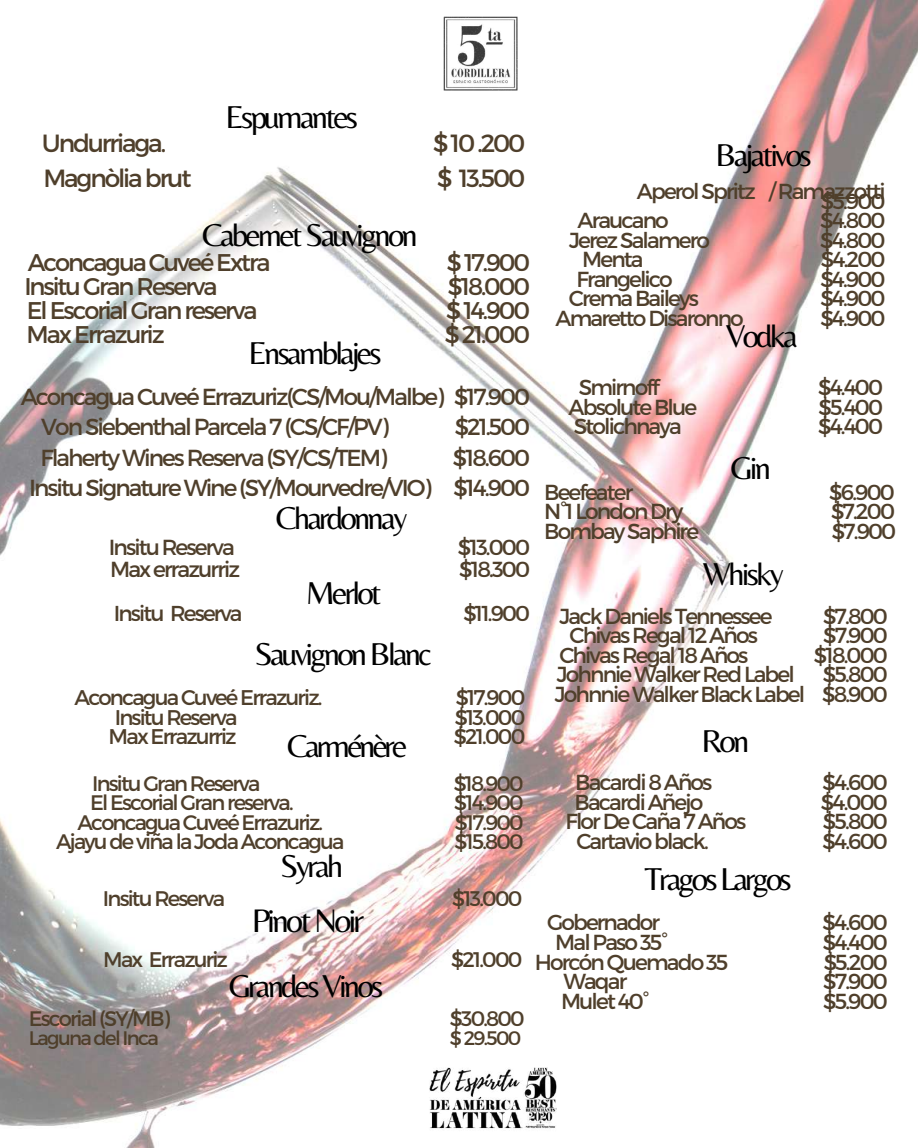
<style>
.page{position:relative;width:918px;height:1148px;background:#fff}
.page>*{position:absolute;margin:0;border:0;box-sizing:border-box;transform-origin:0 0}
.t1{font:33.9px "Belleza";letter-spacing:-.085em;color:#000}
.t2{font:32.85px "Belleza";letter-spacing:-.085em;color:#000}
.t3{font:24.9px "Montserrat";letter-spacing:-.085em;color:#4f3f2b}
.t4{font:24.15px "Montserrat";letter-spacing:-.085em;color:#4f3f2b}
.t5{font:23.25px/30.5px "Montserrat";letter-spacing:-.085em;color:#4f3f2b}
.t6{font:21.75px/19.5px "Montserrat";letter-spacing:-.085em;color:#4f3f2b;text-align:right}
.t7{font:21.6px "Montserrat";letter-spacing:-.085em;color:#4f3f2b}
.t8{font:21.3px "Montserrat";letter-spacing:-.085em;color:#4f3f2b}
.t9{font:21.15px "Montserrat";letter-spacing:-.085em;color:#4f3f2b}
.t10{font:21px "Montserrat";letter-spacing:-.085em;color:#4f3f2b}
.t11{font:19.5px "Montserrat";letter-spacing:-.085em;color:#4f3f2b}
</style>
<div class="page">
<img style="left:0;top:0;width:918px;height:1147px">
<img style="left:439px;top:11px;width:83px;height:86px">
<img style="left:417px;top:1054px;width:153px;height:87px">
<h2 class="t2" style="left:226px;top:98px;width:134px">Espumantes</h2>
<p class="t3" style="left:42px;top:127px;width:126px">Undurriaga.</p>
<p class="t3" style="left:433px;top:127px;width:94px">$ 10 .200</p>
<p class="t3" style="left:43px;top:162px;width:150px">Magnòlia brut</p>
<p class="t3" style="left:437px;top:162px;width:90px">$ 13.500</p>
<h2 class="t2" style="left:202px;top:215px;width:217px">Cabernet Sauvignon</h2>
<p class="t4" style="left:28px;top:246px;width:244px">Aconcagua Cuveé Extra</p>
<p class="t4" style="left:447px;top:246px;width:85px">$ 17.900</p>
<p class="t4" style="left:24px;top:270px;width:195px">Insitu Gran Reserva</p>
<p class="t4" style="left:448px;top:270px;width:84px">$18.000</p>
<p class="t4" style="left:27px;top:294px;width:232px">El Escorial Gran reserva</p>
<p class="t4" style="left:446px;top:294px;width:85px">$ 14.900</p>
<p class="t4" style="left:27px;top:318px;width:140px">Max Errazuriz</p>
<p class="t4" style="left:445px;top:318px;width:87px">$ 21.000</p>
<h2 class="t2" style="left:249px;top:334px;width:135px">Ensamblajes</h2>
<p class="t5" style="left:41px;top:380px;width:490px;text-indent:-20px">Aconcagua Cuveé Errazuriz(CS/Mou/Malbe) $17.900<br>Von Siebenthal Parcela 7 (CS/CF/PV)</p>
<p class="t5" style="left:455px;top:410px;width:77px">$21.500</p>
<h2 class="t2" style="left:716px;top:136px;width:98px">Bajativos</h2>
<p class="t6" style="left:637px;top:180px;width:250px">Aperol Spritz / Ramazzotti</p>
<p class="t6" style="left:821px;top:190px;width:66px">$5.900</p>
<p class="t6" style="left:578px;top:209px;width:93px">Araucano</p>
<p class="t6" style="left:820px;top:209px;width:67px">$4.800</p>
<p class="t6" style="left:569px;top:229px;width:142px">Jerez Salamero</p>
<p class="t6" style="left:820px;top:229px;width:67px">$4.800</p>
<p class="t6" style="left:582px;top:249px;width:63px">Menta</p>
<p class="t6" style="left:821px;top:249px;width:66px">$4.200</p>
<p class="t6" style="left:576px;top:268px;width:98px">Frangelico</p>
<p class="t6" style="left:820px;top:268px;width:67px">$4.900</p>
<p class="t6" style="left:569px;top:288px;width:132px">Crema Baileys</p>
<p class="t6" style="left:820px;top:288px;width:67px">$4.900</p>
<p class="t6" style="left:556px;top:307px;width:190px">Amaretto Disaronno</p>
<p class="t6" style="left:820px;top:307px;width:67px">$4.900</p>
<h2 class="t2" style="left:726px;top:317px;width:74px">Vodka</h2>
<p class="t6" style="left:579px;top:377px;width:82px">Smirnoff</p>
<p class="t6" style="left:818px;top:377px;width:66px">$4.400</p>
<p class="t6" style="left:569px;top:396px;width:130px">Absolute Blue</p>
<p class="t6" style="left:819px;top:396px;width:66px">$5.400</p>
<p class="t6" style="left:574px;top:416px;width:109px">Stolichnaya</p>
<p class="t6" style="left:818px;top:416px;width:66px">$4.400</p>
<p class="t5" style="left:29px;top:441px;width:503px;text-align:right">$18.600<br>Insitu Signature Wine (SY/Mourvedre/VIO) $14.900</p>
<p class="t5" style="left:40px;top:441px;width:348px">Flaherty Wines Reserva (SY/CS/TEM)</p>
<h2 class="t2" style="left:730px;top:448px;width:42px">Gin</h2>
<p class="t6" style="left:544px;top:481px;width:91px">Beefeater</p>
<p class="t6" style="left:829px;top:481px;width:67px">$6.900</p>
<p class="t6" style="left:544px;top:500px;width:141px">N°1 London Dry</p>
<p class="t6" style="left:831px;top:500px;width:66px">$7.200</p>
<p class="t6" style="left:544px;top:520px;width:156px">Bombay Saphire</p>
<p class="t6" style="left:832px;top:520px;width:66px">$7.900</p>
<h2 class="t2" style="left:276px;top:498px;width:133px">Chardonnay</h2>
<p class="t6" style="left:109px;top:536px;width:128px">Insitu Reserva</p>
<p class="t6" style="left:458px;top:536px;width:74px">$13.000</p>
<p class="t6" style="left:110px;top:558px;width:131px">Max errazurriz</p>
<p class="t6" style="left:459px;top:558px;width:72px">$18.300</p>
<h2 class="t2" style="left:703px;top:554px;width:83px">Whisky</h2>
<h2 class="t2" style="left:306px;top:574px;width:77px">Merlot</h2>
<p class="t7" style="left:114px;top:599px;width:130px">Insitu Reserva</p>
<p class="t7" style="left:463px;top:599px;width:68px">$11.900</p>
<p class="t6" style="left:560px;top:605px;width:215px">Jack Daniels Tennessee</p>
<p class="t6" style="left:823px;top:605px;width:66px">$7.800</p>
<p class="t6" style="left:570px;top:624px;width:190px">Chivas Regal 12 Años</p>
<p class="t6" style="left:823px;top:624px;width:66px">$7.900</p>
<p class="t6" style="left:559px;top:644px;width:191px">Chivas Regal 18 Años</p>
<p class="t6" style="left:814px;top:644px;width:76px">$18.000</p>
<p class="t6" style="left:557px;top:663px;width:239px">Johnnie Walker Red Label</p>
<h2 class="t2" style="left:255px;top:634px;width:179px">Sauvignon Blanc</h2>
<p class="t6" style="left:555px;top:663px;width:335px">$5.800<br>Johnnie Walker Black Label $8.900</p>
<h2 class="t2" style="left:701px;top:721px;width:50px">Ron</h2>
<p class="t6" style="left:575px;top:771px;width:139px">Bacardi 8 Años</p>
<p class="t6" style="left:823px;top:771px;width:67px">$4.600</p>
<p class="t6" style="left:575px;top:791px;width:130px">Bacardi Añejo</p>
<p class="t6" style="left:821px;top:791px;width:68px">$4.000</p>
<p class="t6" style="left:565px;top:811px;width:182px">Flor De Caña 7 Años</p>
<p class="t6" style="left:823px;top:811px;width:67px">$5.800</p>
<p class="t6" style="left:576px;top:830px;width:134px">Cartavio black.</p>
<p class="t6" style="left:823px;top:830px;width:67px">$4.600</p>
<p class="t8" style="left:75px;top:683px;width:250px">Aconcagua Cuveé Errazuriz.</p>
<p class="t8" style="left:456px;top:683px;width:71px">$17.900</p>
<p class="t8" style="left:115px;top:703px;width:124px">Insitu Reserva</p>
<p class="t8" style="left:455px;top:703px;width:72px">$13.000</p>
<p class="t8" style="left:109px;top:723px;width:130px">Max Errazurriz</p>
<p class="t8" style="left:454px;top:723px;width:73px">$21.000</p>
<h2 class="t2" style="left:287px;top:726px;width:122px">Carménère</h2>
<p class="t10" style="left:92px;top:769px;width:170px">Insitu Gran Reserva</p>
<p class="t10" style="left:454px;top:769px;width:72px">$18.900</p>
<p class="t10" style="left:90px;top:789px;width:205px">El Escorial Gran reserva.</p>
<p class="t10" style="left:454px;top:789px;width:71px">$14.900</p>
<p class="t10" style="left:78px;top:808px;width:247px">Aconcagua Cuveé Errazuriz.</p>
<p class="t10" style="left:455px;top:808px;width:70px">$17.900</p>
<p class="t10" style="left:56px;top:828px;width:290px">Ajayu de viña la Joda Aconcagua</p>
<p class="t10" style="left:455px;top:828px;width:71px">$15.800</p>
<h2 class="t2" style="left:280px;top:846px;width:65px">Syrah</h2>
<h2 class="t2" style="left:644px;top:859px;width:149px">Tragos Largos</h2>
<p class="t9" style="left:103px;top:884px;width:124px">Insitu Reserva</p>
<p class="t9" style="left:452px;top:884px;width:72px">$13.000</p>
<h1 class="t1" style="left:252px;top:900px;width:114px">Pinot Noir</h1>
<p class="t9" style="left:103px;top:945px;width:126px">Max Errazuriz</p>
<p class="t9" style="left:451px;top:945px;width:73px">$21.000</p>
<p class="t10" style="left:29px;top:1005px;width:143px">Escorial (SY/MB)</p>
<p class="t10" style="left:450px;top:1005px;width:76px">$30.800</p>
<p class="t11" style="left:29px;top:1025px;width:132px">Laguna del Inca</p>
<p class="t11" style="left:450px;top:1025px;width:73px">$ 29.500</p>
<p class="t6" style="left:547px;top:911px;width:115px">Gobernador</p>
<p class="t6" style="left:823px;top:911px;width:67px">$4.600</p>
<p class="t6" style="left:555px;top:931px;width:114px">Mal Paso 35°</p>
<p class="t6" style="left:823px;top:931px;width:66px">$4.400</p>
<p class="t6" style="left:535px;top:951px;width:195px">Horcón Quemado 35</p>
<p class="t6" style="left:824px;top:951px;width:66px">$5.200</p>
<p class="t6" style="left:563px;top:970px;width:65px">Waqar</p>
<p class="t6" style="left:823px;top:970px;width:66px">$7.900</p>
<p class="t6" style="left:561px;top:990px;width:90px">Mulet 40°</p>
<p class="t6" style="left:823px;top:990px;width:66px">$5.900</p>
<h2 class="t2" style="left:229px;top:966px;width:156px">Grandes Vinos</h2>
</div>
